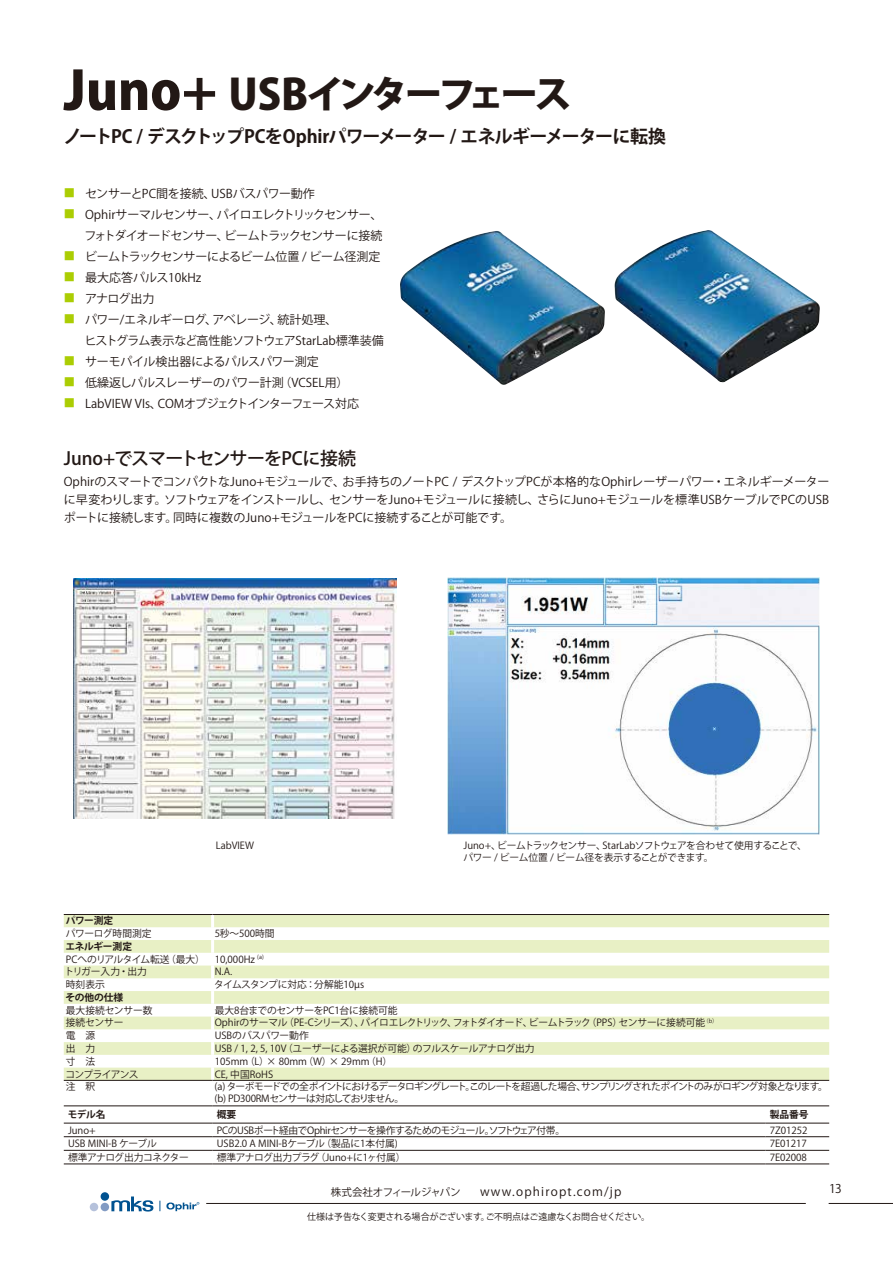
<style>
.page{position:relative;width:893px;height:1263px;background:#fff}
.page>*{position:absolute;margin:0;border:0;box-sizing:border-box;transform-origin:0 0}
.t1{font:800 37.8px "Koz Go Pro";letter-spacing:-.12em;color:#221815}
.t2{font:700 18px "Koz Go Pro";letter-spacing:-.045em;color:#221815}
.t3{font:500 18px "Koz Go Pro";letter-spacing:-.03em;color:#221815}
.t4{font:12px/21px "Koz Go Pro";letter-spacing:-.02em;color:#221815;text-align:right}
.t5{font:12px "Koz Go Pro";color:#221815}
.t6{font:12px "Koz Go Pro";letter-spacing:.1em;color:#221815}
.t7{font:9.75px/12px "Koz Go Pro";letter-spacing:-.03em;color:#221815}
.t8{font:9.75px/12.8px "Koz Go Pro";color:#221815}
.t9{font:9.75px/12px "Koz Go Pro";letter-spacing:-.075em;color:#221815}
.t10{font:9.75px "Koz Go Pro";letter-spacing:-.01em;color:#221815}
.t11{font:700 9.75px "Koz Go Pro";letter-spacing:-.01em;color:#221815}
.t12{font:9.75px "Koz Go Pro";letter-spacing:-.005em;color:#221815}
.t13{font:9.75px "Koz Go Pro";letter-spacing:-.07em;color:#221815}
.t14{font:9px "Koz Go Pro";letter-spacing:-.025em;color:#221815}
.s1{font-size:52.5px}
.s2{font-size:42px}
.s3{font-size:11.25px;color:#abcd03}
.s4{font-weight:700}
.s5{font-size:10.5px}
</style>
<div class="page">
<hr style="left:829px;top:1203px;width:64px;height:1px;background:#221815">
<hr style="left:206px;top:1203px;width:600px;height:1px;background:#221815">
<svg style="left:166px;top:1202px;width:33px;height:9px"></svg>
<div style="left:101px;top:1192px;width:8px;height:9px;background:#005290;border-radius:50%"></div>
<div style="left:101px;top:1203px;width:8px;height:8px;background:#829bc3;border-radius:50%"></div>
<div style="left:90px;top:1203px;width:8px;height:8px;background:#b5c1db;border-radius:50%"></div>
<svg style="left:111px;top:1196px;width:42px;height:15px"></svg>
<svg style="left:64px;top:915px;width:765px;height:165px;fill:#e9f0c8"></svg>
<svg style="left:211px;top:915px;width:3px;height:165px"></svg>
<hr style="left:64px;top:914px;width:149px;height:1px;background:#221815">
<hr style="left:213px;top:914px;width:616px;height:1px;background:#221815">
<hr style="left:64px;top:1080px;width:149px;height:1px;background:#221815">
<hr style="left:213px;top:1080px;width:616px;height:1px;background:#221815">
<hr style="left:64px;top:1105px;width:149px;height:1px;background:#221815">
<hr style="left:213px;top:1105px;width:616px;height:1px;background:#221815">
<hr style="left:64px;top:1136px;width:149px;height:1px;background:#221815">
<hr style="left:64px;top:1150px;width:149px;height:1px;background:#221815">
<hr style="left:64px;top:1164px;width:149px;height:1px;background:#221815">
<hr style="left:64px;top:1123px;width:149px;height:1px;background:#221815">
<hr style="left:213px;top:1123px;width:552px;height:1px;background:#221815">
<hr style="left:765px;top:1123px;width:64px;height:1px;background:#221815">
<hr style="left:213px;top:1136px;width:552px;height:1px;background:#221815">
<hr style="left:765px;top:1136px;width:64px;height:1px;background:#221815">
<hr style="left:213px;top:1150px;width:552px;height:1px;background:#221815">
<hr style="left:765px;top:1150px;width:64px;height:1px;background:#221815">
<hr style="left:213px;top:1164px;width:552px;height:1px;background:#221815">
<hr style="left:765px;top:1164px;width:64px;height:1px;background:#221815">
<img style="left:400px;top:231px;width:205px;height:154px">
<img style="left:614px;top:230px;width:206px;height:152px">
<img style="left:73px;top:579px;width:323px;height:239px">
<img style="left:447px;top:578px;width:373px;height:257px">
<h1 class="t1" style="left:64px;top:69px;width:510px"><span class="s1">Juno+</span> <span class="s2">USB</span>インターフェース</h1>
<h2 class="t2" style="left:64px;top:125px;width:604px">ノートPC / デスクトップPCをOphirパワーメーター / エネルギーメーターに転換</h2>
<p class="t4" style="left:64px;top:183px;width:253px"><span class="s3">■</span> センサーとPC間を接続、USBバスパワー動作</p>
<p class="t4" style="left:64px;top:204px;width:320px"><span class="s3">■</span> Ophirサーマルセンサー、パイロエレクトリックセンサー、フォトダイオードセンサー、ビームトラックセンサーに接続</p>
<p class="t4" style="left:64px;top:246px;width:318px"><span class="s3">■</span> ビームトラックセンサーによるビーム位置 / ビーム径測定</p>
<p class="t5" style="left:64px;top:269px;width:139px"><span class="s3">■</span> 最大応答パルス10kHz</p>
<p class="t4" style="left:64px;top:288px;width:92px"><span class="s3">■</span> アナログ出力</p>
<p class="t4" style="left:85px;top:309px;width:301px;text-align:left;text-indent:-21px"><span class="s3">■</span> パワー/エネルギーログ、アベレージ、統計処理、<br>ヒストグラム表示など高性能ソフトウェアStarLab標準装備</p>
<p class="t4" style="left:64px;top:351px;width:257px"><span class="s3">■</span> サーモパイル検出器によるパルスパワー測定</p>
<p class="t5" style="left:64px;top:374px;width:286px"><span class="s3">■</span> 低繰返しパルスレーザーのパワー計測（VCSEL用）</p>
<p class="t4" style="left:64px;top:393px;width:297px"><span class="s3">■</span> LabVIEW VIs、COMオブジェクトインターフェース対応</p>
<h2 class="t3" style="left:64px;top:447px;width:294px">Juno+でスマートセンサーをPCに接続</h2>
<p class="t4" style="left:64px;top:473px;width:767px;line-height:18px;text-align:justify">OphirのスマートでコンパクトなJuno+モジュールで、お手持ちのノートPC / デスクトップPCが本格的なOphirレーザーパワー・エネルギーメーターに早変わりします。ソフトウェアをインストールし、センサーをJuno+モジュールに接続し、さらにJuno+モジュールを標準USBケーブルでPCのUSBポートに接続します。同時に複数のJuno+モジュールをPCに接続することが可能です。</p>
<p class="t8" style="left:216px;top:839px;width:40px">LabVIEW</p>
<p class="t7" style="left:463px;top:839px;width:345px">Juno+、ビームトラックセンサー、StarLabソフトウェアを合わせて使用することで、パワー / ビーム位置 / ビーム径を表示することができます。</p>
<p class="t11" style="left:66px;top:915px;width:49px">パワー測定</p>
<p class="t7" style="left:66px;top:928px;width:87px">パワーログ時間測定</p>
<p class="t7" style="left:215px;top:928px;width:61px">5秒〜500時間</p>
<p class="t8" style="left:65px;top:940px;width:201px"><span class="s4">エネルギー測定<br></span>PCへのリアルタイム転送（最大） 10,000Hz <sup>(a)</sup>トリガー入力・出力</p>
<p class="t7" style="left:215px;top:966px;width:19px">N.A.</p>
<p class="t7" style="left:66px;top:979px;width:40px">時刻表示</p>
<p class="t8" style="left:214px;top:978px;width:151px">タイムスタンプに対応：分解能10µs</p>
<p class="t11" style="left:66px;top:991px;width:59px">その他の仕様</p>
<p class="t10" style="left:66px;top:1004px;width:88px">最大接続センサー数</p>
<p class="t7" style="left:215px;top:1004px;width:184px">最大8台までのセンサーをPC1台に接続可能</p>
<p class="t7" style="left:66px;top:1017px;width:59px">接続センサー</p>
<p class="t7" style="left:215px;top:1017px;width:505px">Ophirのサーマル（PE-Cシリーズ）、パイロエレクトリック、フォトダイオード、ビームトラック（PPS）センサーに接続可能<sup>（b）</sup></p>
<p class="t7" style="left:66px;top:1030px;width:31px">電　源</p>
<p class="t12" style="left:215px;top:1029px;width:96px">USBのバスパワー動作</p>
<p class="t7" style="left:66px;top:1043px;width:31px">出　力</p>
<p class="t10" style="left:215px;top:1042px;width:321px">USB / 1, 2, 5, 10V（ユーザーによる選択が可能）のフルスケールアナログ出力</p>
<p class="t7" style="left:66px;top:1055px;width:31px">寸　法</p>
<p class="t8" style="left:215px;top:1055px;width:179px">105mm（L）× 80mm（W）× 29mm（H）</p>
<p class="t13" style="left:66px;top:1068px;width:74px">コンプライアンス</p>
<p class="t8" style="left:215px;top:1068px;width:60px">CE, 中国RoHS</p>
<p class="t7" style="left:66px;top:1081px;width:31px">注　釈</p>
<p class="t9" style="left:215px;top:1081px;width:615px">(a) ターボモードでの全ポイントにおけるデータロギングレート。このレートを超過した場合、サンプリングされたポイントのみがロギング対象となります。(b) PD300RMセンサーは対応しておりません。</p>
<p class="t11" style="left:68px;top:1108px;width:39px">モデル名</p>
<p class="t11" style="left:217px;top:1108px;width:21px">概要</p>
<p class="t11" style="left:770px;top:1108px;width:40px">製品番号</p>
<p class="t7" style="left:68px;top:1124px;width:29px">Juno+</p>
<p class="t7" style="left:217px;top:1124px;width:350px">PCのUSBポート経由でOphirセンサーを操作するためのモジュール。ソフトウェア付帯。</p>
<p class="t8" style="left:770px;top:1124px;width:39px">7Z01252</p>
<p class="t8" style="left:68px;top:1138px;width:90px">USB MINI-B ケーブル</p>
<p class="t8" style="left:217px;top:1138px;width:182px">USB2.0 A MINI-Bケーブル（製品に1本付属)</p>
<p class="t8" style="left:770px;top:1138px;width:39px">7E01217</p>
<p class="t7" style="left:68px;top:1152px;width:122px">標準アナログ出力コネクター</p>
<p class="t7" style="left:217px;top:1152px;width:190px">標準アナログ出力プラグ（Juno+に1ヶ付属）</p>
<p class="t8" style="left:770px;top:1151px;width:39px">7E02008</p>
<p class="t6" style="left:331px;top:1184px;width:292px"><span class="s5">株式会社オフィールジャパン　　</span>www.ophiropt.com/jp</p>
<p class="t4" style="left:829px;top:1178px;width:14px">13</p>
<p class="t14" style="left:307px;top:1210px;width:344px">仕様は予告なく変更される場合がございます。ご不明点はご遠慮なくお問合せください。</p>
</div>
